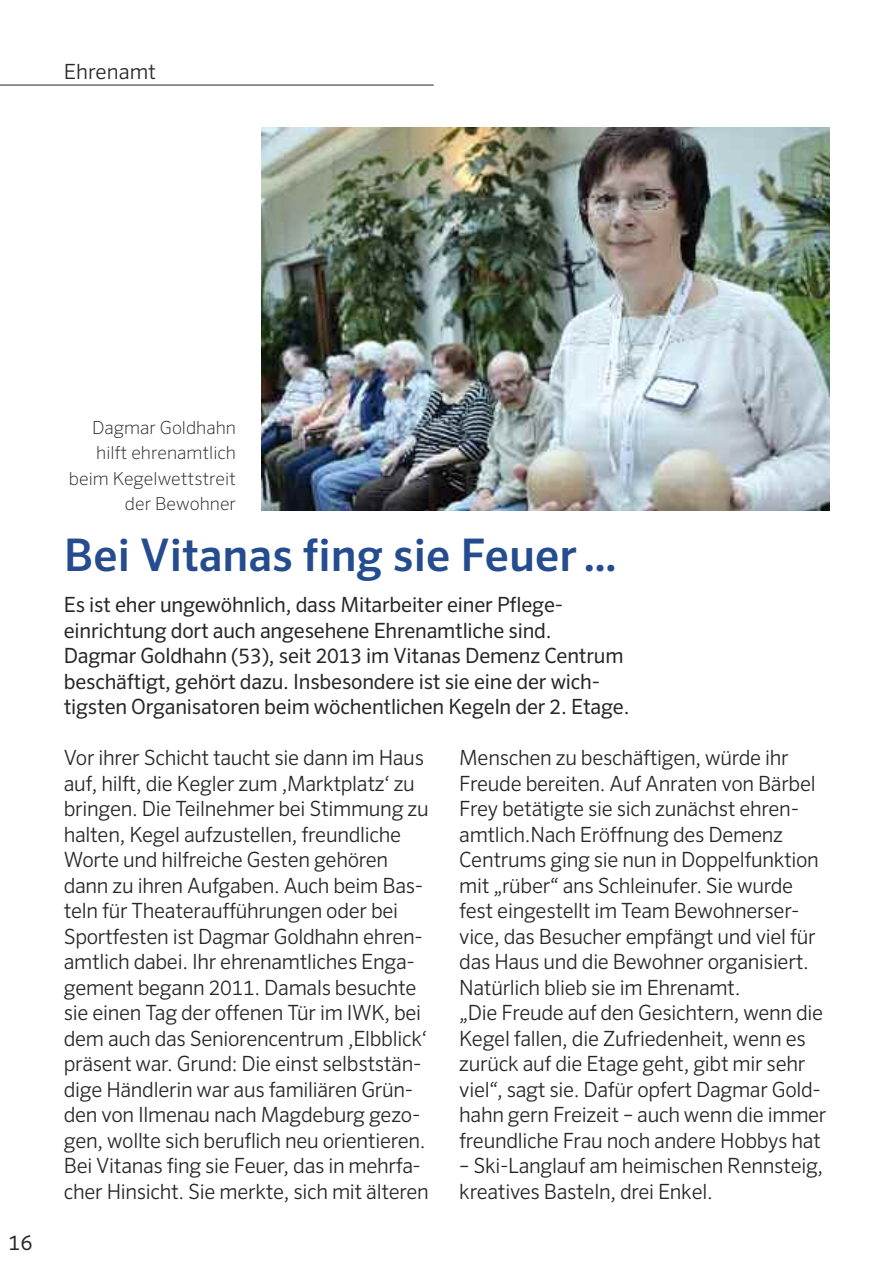
<style>
.page{position:relative;width:893px;height:1263px;background:#fff}
.page>*{position:absolute;margin:0;border:0;box-sizing:border-box;transform-origin:0 0}
.t1{font:500 45px "Sero Offc Pro";color:#244c8e}
.t2{font:300 21px/25.5px "Sero Offc Pro";letter-spacing:-.015em;color:#272526}
.t3{font:21px/25.5px "Sero Offc Pro";letter-spacing:-.01em;color:#272526}
.t4{font:200 18px/25.5px "Sero Offc Pro";color:#272526;text-align:right}
</style>
<div class="page">
<hr style="left:0;top:85px;width:434px;height:1px;background:#272526">
<img style="left:262px;top:128px;width:567px;height:382px">
<p class="t2" style="left:64px;top:58px;width:94px">Ehrenamt</p>
<p class="t3" style="left:9px;top:1229px;width:26px">16</p>
<p class="t4" style="left:69px;top:414px;width:169px">Dagmar Goldhahn hilft ehrenamtlich beim Kegelwettstreit der Bewohner</p>
<h1 class="t1" style="left:64px;top:528px;width:555px">Bei Vitanas fing sie Feuer…</h1>
<p class="t3" style="left:64px;top:592px;width:567px">Es ist eher ungewöhnlich, dass Mitarbeiter einer Pflege&shy;einrichtung dort auch angesehene Ehrenamtliche sind.<br>Dagmar Goldhahn (53), seit 2013 im Vitanas Demenz Centrum beschäftigt, gehört dazu. Insbesondere ist sie eine der wich&shy;tigsten Organisatoren beim wöchentlichen Kegeln der 2. Etage.</p>
<p class="t2" style="left:64px;top:745px;width:367px">Vor ihrer Schicht taucht sie dann im Haus auf, hilft, die Kegler zum ,Marktplatz‘ zu bringen. Die Teilnehmer bei Stimmung zu halten, Kegel aufzustellen, freundliche Worte und hilfreiche Gesten gehören dann zu ihren Aufgaben. Auch beim Bas&shy;teln für Theateraufführungen oder bei Sportfesten ist Dagmar Goldhahn ehren&shy;amtlich dabei. Ihr ehrenamtliches Enga&shy;gement begann 2011. Damals besuchte sie einen Tag der offenen Tür im IWK, bei dem auch das Seniorencentrum ,Elbblick‘ präsent war. Grund: Die einst selbststän&shy;dige Händlerin war aus familiären Grün&shy;den von Ilmenau nach Magdeburg gezo&shy;gen, wollte sich beruflich neu orientieren.<br>Bei Vitanas fing sie Feuer, das in mehrfa&shy;cher Hinsicht. Sie merkte, sich mit älteren</p>
<p class="t2" style="left:459px;top:745px;width:369px">Menschen zu beschäftigen, würde ihr Freude bereiten. Auf Anraten von Bärbel Frey betätigte sie sich zunächst ehren&shy;amtlich.Nach Eröffnung des Demenz Centrums ging sie nun in Doppelfunktion mit „rüber“ ans Schleinufer. Sie wurde fest eingestellt im Team Bewohnerser&shy;vice, das Besucher empfängt und viel für das Haus und die Bewohner organisiert.<br>Natürlich blieb sie im Ehrenamt.<br>„Die Freude auf den Gesichtern, wenn die Kegel fallen, die Zufriedenheit, wenn es zurück auf die Etage geht, gibt mir sehr viel“, sagt sie. Dafür opfert Dagmar Gold&shy;hahn gern Freizeit – auch wenn die immer freundliche Frau noch andere Hobbys hat</p>
<p class="t2" style="left:459px;top:1153px;width:365px">– Ski-Langlauf am heimischen Rennsteig, kreatives Basteln, drei Enkel.</p>
</div>
